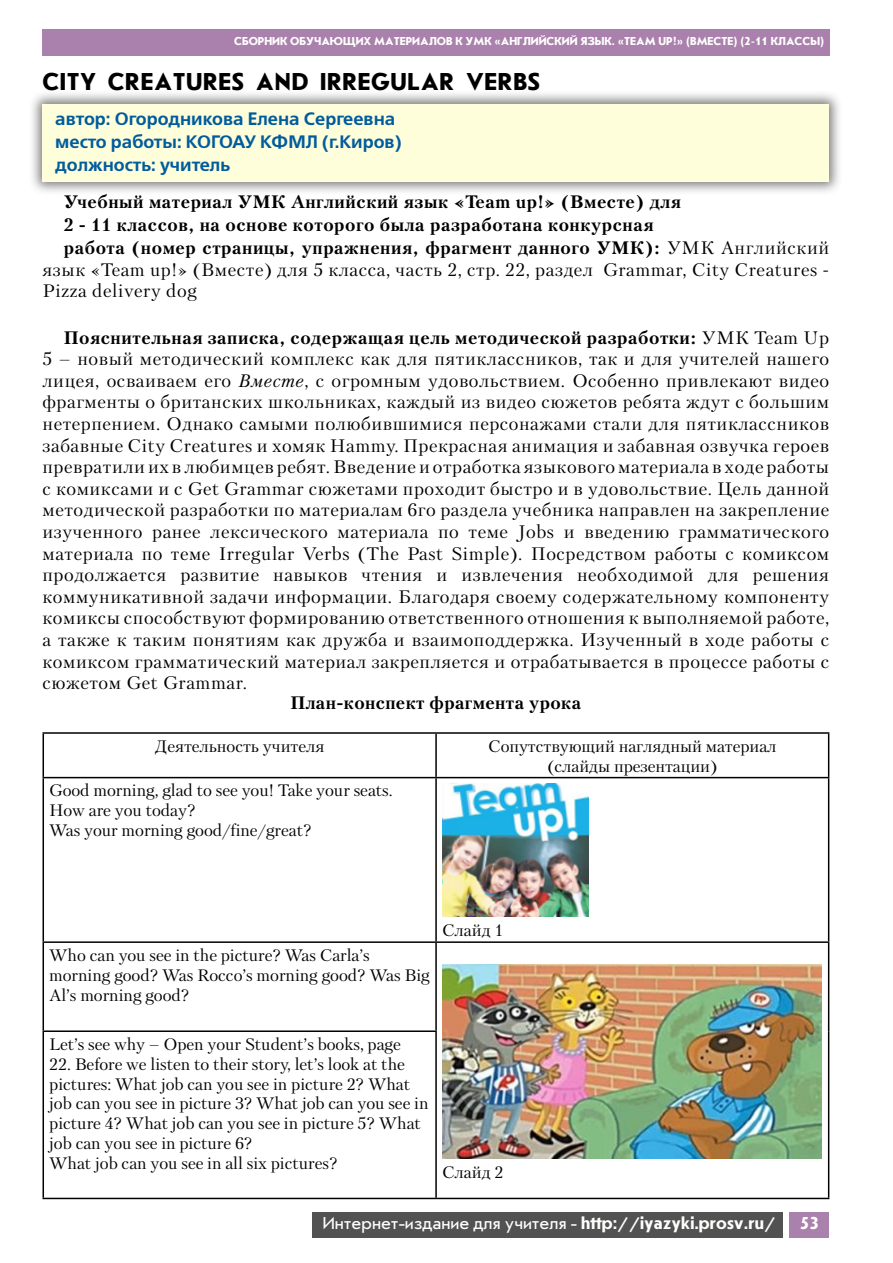
<style>
.page{position:relative;width:893px;height:1263px;background:#fff}
.page>*{position:absolute;margin:0;border:0;box-sizing:border-box;transform-origin:0 0}
.t1{font:700 25.5px "Journal Sans C";letter-spacing:.02em;color:#000}
.t2{font:18px/21.6px "Petersburg C San Pin";letter-spacing:.03em;color:#000;text-align:justify}
.t3{font:700 18px "Petersburg C San Pin";letter-spacing:.03em;color:#000}
.t4{font:700 18px/23.1px "Free Set C";color:#005c9d}
.t5{font:18px "Journal Sans C";color:#fffefd}
.t6{font:700 18px "Journal Sans C";color:#fffefd}
.t7{font:16.5px/19.8px "Petersburg C San Pin";letter-spacing:-.005em;color:#000}
.t8{font:700 12px "Journal Sans C";color:#fffefd}
.s1{font-weight:400}
.s2{font-weight:700}
.s3{font-style:italic}
</style>
<div class="page">
<div style="left:789px;top:1212px;width:40px;height:25px;background:#aa80ad"></div>
<div style="left:312px;top:1212px;width:470px;height:25px;background:#525252"></div>
<div style="left:42px;top:30px;width:787px;height:26px;background:#aa80ad"></div>
<div style="left:29px;top:90px;width:814px;height:106px;background:#525252;opacity:.75"></div>
<div style="left:43px;top:104px;width:786px;height:78px;background:#fffeda"></div>
<hr style="left:43px;top:732px;width:393px;height:2px;background:#000">
<hr style="left:43px;top:734px;width:1px;height:43px;background:#000">
<hr style="left:436px;top:732px;width:393px;height:2px;background:#000">
<hr style="left:435px;top:734px;width:2px;height:43px;background:#000">
<hr style="left:828px;top:734px;width:1px;height:43px;background:#000">
<hr style="left:43px;top:777px;width:393px;height:1px;background:#000">
<hr style="left:43px;top:778px;width:1px;height:163px;background:#000">
<hr style="left:436px;top:777px;width:393px;height:1px;background:#000">
<hr style="left:435px;top:778px;width:2px;height:163px;background:#000">
<hr style="left:828px;top:778px;width:1px;height:163px;background:#000">
<hr style="left:43px;top:941px;width:393px;height:2px;background:#000">
<hr style="left:43px;top:943px;width:1px;height:87px;background:#000">
<hr style="left:436px;top:941px;width:393px;height:2px;background:#000">
<hr style="left:435px;top:943px;width:2px;height:87px;background:#000">
<hr style="left:828px;top:943px;width:1px;height:88px;background:#000">
<hr style="left:43px;top:1030px;width:394px;height:2px;background:#000">
<hr style="left:43px;top:1032px;width:1px;height:166px;background:#000">
<hr style="left:435px;top:1032px;width:2px;height:166px;background:#000">
<hr style="left:828px;top:1031px;width:1px;height:167px;background:#000">
<hr style="left:43px;top:1198px;width:393px;height:1px;background:#000">
<hr style="left:436px;top:1198px;width:393px;height:1px;background:#000">
<img style="left:442px;top:784px;width:146px;height:132px">
<img style="left:442px;top:964px;width:379px;height:194px">
<p class="t8" style="left:234px;top:35px;width:592px">СБОРНИК ОБУЧАЮЩИХ МАТЕРИАЛОВ К УМК «АНГЛИЙСКИЙ ЯЗЫК. «TEAM UP!» (ВМЕСТЕ) (2-11 КЛАССЫ)</p>
<h1 class="t1" style="left:43px;top:68px;width:499px">CITY CREATURES AND IRREGULAR VERBS</h1>
<p class="t4" style="left:55px;top:108px;width:348px">автор: Огородникова Елена Сергеевна место работы: КОГОАУ КФМЛ (г.Киров) должность: учитель</p>
<p class="t3" style="left:64px;top:190px;width:619px">Учебный материал УМК Английский язык «Team up!» (Вместе) для</p>
<p class="t3" style="left:64px;top:214px;width:591px">2 - 11 классов, на основе которого была разработана конкурсная</p>
<p class="t3" style="left:64px;top:237px;width:767px">работа (номер страницы, упражнения, фрагмент данного УМК): <span class="s1">УМК Английский</span></p>
<p class="t2" style="left:43px;top:258px;width:788px">язык «Team up!» (Вместе) для 5 класса, часть 2, стр. 22, раздел Grammar, City Creatures -</p>
<p class="t2" style="left:43px;top:280px;width:156px">Pizza delivery dog</p>
<p class="t2" style="left:43px;top:326px;width:788px;text-indent:21px"><span class="s2">Пояснительная записка, содержащая цель методической разработки:</span> УМК Team Up 5 – новый методический комплекс как для пятиклассников, так и для учителей нашего лицея, осваиваем его <span class="s3">Вместе</span>, с огромным удовольствием. Особенно привлекают видео фрагменты о британских школьниках, каждый из видео сюжетов ребята ждут с большим нетерпением. Однако самыми полюбившимися персонажами стали для пятиклассников забавные City Creatures и хомяк Hammy. Прекрасная анимация и забавная озвучка героев превратили их в любимцев ребят. Введение и отработка языкового материала в ходе работы с комиксами и с Get Grammar сюжетами проходит быстро и в удовольствие. Цель данной методической разработки по материалам 6го раздела учебника направлен на закрепление изученного ранее лексического материала по теме Jobs и введению грамматического материала по теме Irregular Verbs (The Past Simple). Посредством работы с комиксом продолжается развитие навыков чтения и извлечения необходимой для решения коммуникативной задачи информации. Благодаря своему содержательному компоненту комиксы способствуют формированию ответственного отношения к выполняемой работе, а также к таким понятиям как дружба и взаимоподдержка. Изученный в ходе работы с комиксом грамматический материал закрепляется и отрабатывается в процессе работы с сюжетом Get Grammar.</p>
<p class="t3" style="left:290px;top:692px;width:292px">План-конспект фрагмента урока</p>
<p class="t7" style="left:155px;top:736px;width:171px">Деятельность учителя</p>
<p class="t7" style="left:488px;top:736px;width:290px;text-align:center">Сопутствующий наглядный материал (слайды презентации)</p>
<p class="t7" style="left:49px;top:780px;width:345px">Good morning, glad to see you! Take your seats.<br>How are you today?<br>Was your morning good/fine/great?</p>
<p class="t7" style="left:49px;top:945px;width:382px">Who can you see in the picture? Was Carla’s morning good? Was Rocco’s morning good? Was Big<br>Al’s morning good?</p>
<p class="t7" style="left:49px;top:1034px;width:353px">Let’s see why – Open your Student’s books, page</p>
<p class="t7" style="left:49px;top:1054px;width:381px">22. Before we listen to their story, let’s look at the pictures: What job can you see in picture 2? What job can you see in picture 3? What job can you see in picture 4? What job can you see in picture 5? What job can you see in picture 6?<br>What job can you see in all six pictures?</p>
<p class="t7" style="left:442px;top:920px;width:63px">Слайд 1</p>
<p class="t7" style="left:442px;top:1162px;width:63px">Слайд 2</p>
<p class="t5" style="left:323px;top:1214px;width:454px">Интернет-издание для учителя - <span class="s2">http://iyazyki.prosv.ru/</span></p>
<p class="t6" style="left:800px;top:1213px;width:21px">53</p>
</div>
